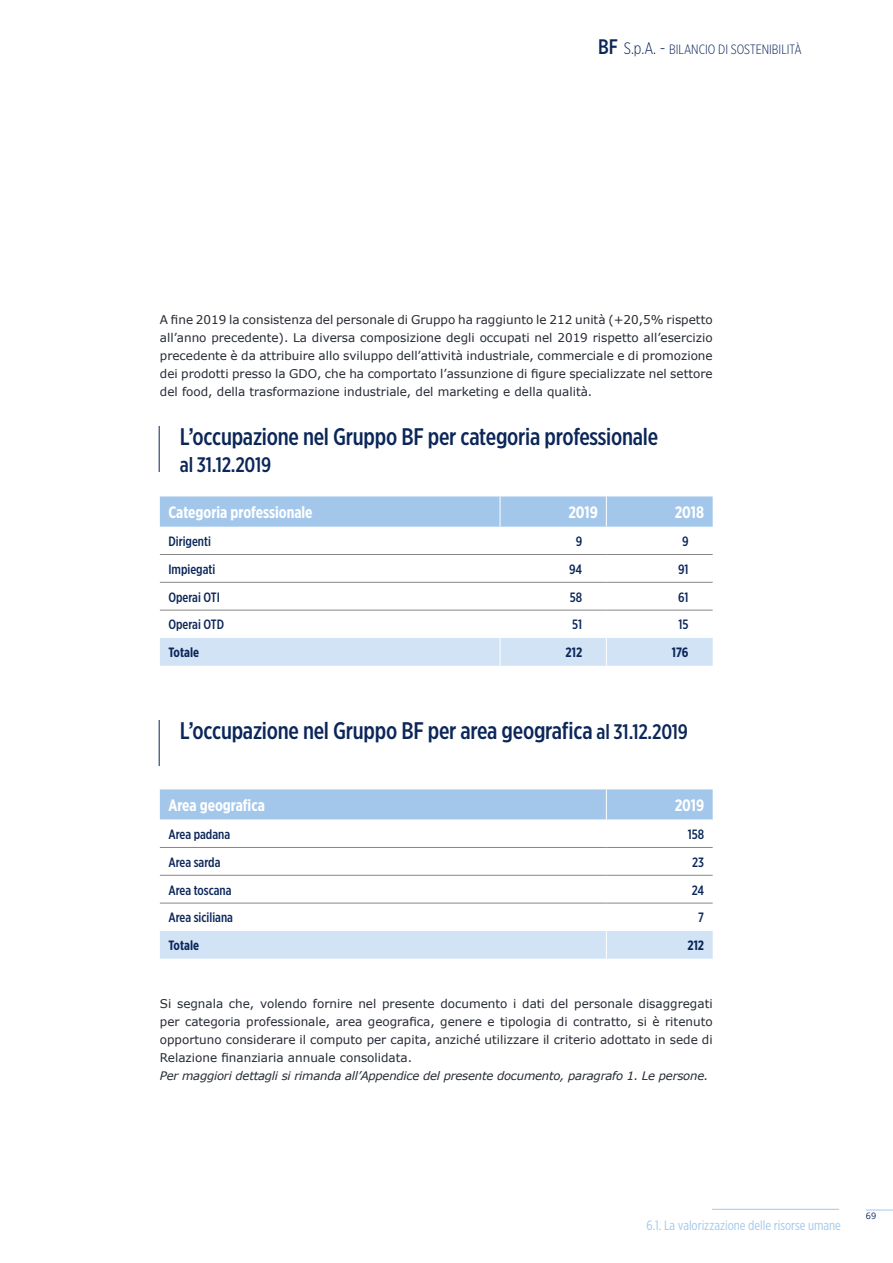
<style>
.page{position:relative;width:893px;height:1263px;background:#fff}
.page>*{position:absolute;margin:0;border:0;box-sizing:border-box;transform-origin:0 0}
.t1{font:500 24px "Gotham X Narrow";letter-spacing:-.01em;color:#0b2659}
.t2{font:500 21px "Gotham X Narrow";letter-spacing:-.01em;color:#0b2659}
.t3{font:700 16.5px "Gotham X Narrow";color:#fff}
.t4{font:500 13.5px "Gotham X Narrow";color:#0b2659}
.t5{font:13.5px "Gotham X Narrow";color:#a3c7eb}
.t6{font:300 13.5px "Gotham X Narrow";color:#0b2659}
.t7{font:700 13.5px "Gotham X Narrow";color:#0b2659}
.t8{font:12px/18px "Verdana";color:#252a32;text-align:justify}
.t9{font:italic 11.7px "Verdana";letter-spacing:-.02em;color:#252a32}
.t10{font:9px "Open Sans";color:#0b2659}
.s1{font-weight:500;font-size:21px}
.s2{font-size:16.5px}
.s3{font-size:18px}
.s4{font-size:21px}
</style>
<div class="page">
<svg style="left:866px;top:1210px;width:27px;height:1px"></svg>
<hr style="left:712px;top:1209px;width:127px;height:1px;background:#a3c7eb">
<hr style="left:159px;top:426px;width:1px;height:46px;background:#0b2659">
<hr style="left:159px;top:720px;width:1px;height:46px;background:#0b2659">
<div style="left:160px;top:496px;width:553px;height:31px;background:#a3c7eb"></div>
<hr style="left:500px;top:496px;width:1px;height:31px;background:#fff">
<hr style="left:606px;top:496px;width:1px;height:31px;background:#fff">
<hr style="left:160px;top:554px;width:340px;height:1px;background:#878787">
<hr style="left:500px;top:554px;width:106px;height:1px;background:#878787">
<hr style="left:606px;top:554px;width:107px;height:1px;background:#878787">
<hr style="left:160px;top:582px;width:340px;height:1px;background:#878787">
<hr style="left:500px;top:582px;width:106px;height:1px;background:#878787">
<hr style="left:606px;top:582px;width:107px;height:1px;background:#878787">
<hr style="left:160px;top:610px;width:340px;height:1px;background:#878787">
<hr style="left:500px;top:610px;width:106px;height:1px;background:#878787">
<hr style="left:606px;top:610px;width:107px;height:1px;background:#878787">
<div style="left:160px;top:638px;width:553px;height:28px;background:#d3e3f6"></div>
<div style="left:160px;top:789px;width:553px;height:31px;background:#a3c7eb"></div>
<svg style="left:160px;top:874px;width:553px;height:29px"></svg>
<hr style="left:160px;top:847px;width:446px;height:1px;background:#878787">
<hr style="left:606px;top:847px;width:107px;height:1px;background:#878787">
<hr style="left:160px;top:875px;width:446px;height:1px;background:#878787">
<hr style="left:606px;top:875px;width:107px;height:1px;background:#878787">
<hr style="left:160px;top:903px;width:446px;height:1px;background:#878787">
<hr style="left:606px;top:903px;width:107px;height:1px;background:#878787">
<div style="left:160px;top:931px;width:553px;height:28px;background:#d3e3f6"></div>
<hr style="left:606px;top:789px;width:1px;height:31px;background:#fff">
<p class="t6" style="left:598px;top:41px;width:205px"><span class="s1">BF</span> <span class="s2">S.p.A.</span> <span class="s3">-</span> BILANCIO DI SOSTENIBILITÀ</p>
<p class="t8" style="left:160px;top:311px;width:554px">A fine 2019 la consistenza del personale di Gruppo ha raggiunto le 212 unità (+20,5% rispetto all’anno precedente). La diversa composizione degli occupati nel 2019 rispetto all’esercizio precedente è da attribuire allo sviluppo dell’attività industriale, commerciale e di promozione dei prodotti presso la GDO, che ha comportato l’assunzione di figure specializzate nel settore del food, della trasformazione industriale, del marketing e della qualità.</p>
<h1 class="t1" style="left:180px;top:422px;width:480px">L’occupazione nel Gruppo BF per categoria professionale</h1>
<h2 class="t2" style="left:180px;top:452px;width:93px">al 31.12.2019</h2>
<h3 class="t3" style="left:168px;top:502px;width:146px">Categoria professionale</h3>
<h3 class="t3" style="left:568px;top:502px;width:31px">2019</h3>
<h3 class="t3" style="left:675px;top:502px;width:31px">2018</h3>
<p class="t4" style="left:168px;top:533px;width:44px">Dirigenti</p>
<p class="t4" style="left:576px;top:533px;width:8px">9</p>
<p class="t4" style="left:682px;top:533px;width:8px">9</p>
<p class="t4" style="left:168px;top:561px;width:48px">Impiegati</p>
<p class="t4" style="left:569px;top:561px;width:15px">94</p>
<p class="t4" style="left:678px;top:561px;width:12px">91</p>
<p class="t4" style="left:168px;top:589px;width:53px">Operai OTI</p>
<p class="t4" style="left:570px;top:589px;width:14px">58</p>
<p class="t4" style="left:678px;top:589px;width:12px">61</p>
<p class="t4" style="left:168px;top:616px;width:57px">Operai OTD</p>
<p class="t4" style="left:572px;top:616px;width:11px">51</p>
<p class="t4" style="left:678px;top:616px;width:12px">15</p>
<p class="t7" style="left:168px;top:644px;width:32px">Totale</p>
<p class="t7" style="left:566px;top:644px;width:18px">212</p>
<p class="t7" style="left:672px;top:644px;width:18px">176</p>
<h1 class="t1" style="left:180px;top:716px;width:510px">L’occupazione nel Gruppo BF per area geografica <span class="s4">al 31.12.2019</span></h1>
<h3 class="t3" style="left:168px;top:795px;width:98px">Area geografica</h3>
<h3 class="t3" style="left:675px;top:795px;width:31px">2019</h3>
<p class="t4" style="left:168px;top:826px;width:63px">Area padana</p>
<p class="t4" style="left:688px;top:826px;width:18px">158</p>
<p class="t4" style="left:168px;top:854px;width:54px">Area sarda</p>
<p class="t4" style="left:692px;top:854px;width:13px">23</p>
<p class="t4" style="left:168px;top:882px;width:65px">Area toscana</p>
<p class="t4" style="left:692px;top:882px;width:14px">24</p>
<p class="t4" style="left:168px;top:909px;width:66px">Area siciliana</p>
<p class="t4" style="left:698px;top:909px;width:7px">7</p>
<p class="t7" style="left:168px;top:937px;width:32px">Totale</p>
<p class="t7" style="left:687px;top:937px;width:18px">212</p>
<p class="t8" style="left:160px;top:995px;width:554px">Si segnala che, volendo fornire nel presente documento i dati del personale disaggregati per categoria professionale, area geografica, genere e tipologia di contratto, si è ritenuto opportuno considerare il computo per capita, anziché utilizzare il criterio adottato in sede di Relazione finanziaria annuale consolidata.</p>
<p class="t9" style="left:160px;top:1068px;width:550px">Per maggiori dettagli si rimanda all’Appendice del presente documento, paragrafo 1. Le persone.</p>
<p class="t5" style="left:647px;top:1217px;width:196px">6.1. La valorizzazione delle risorse umane</p>
<p class="t10" style="left:866px;top:1209px;width:12px">69</p>
</div>
